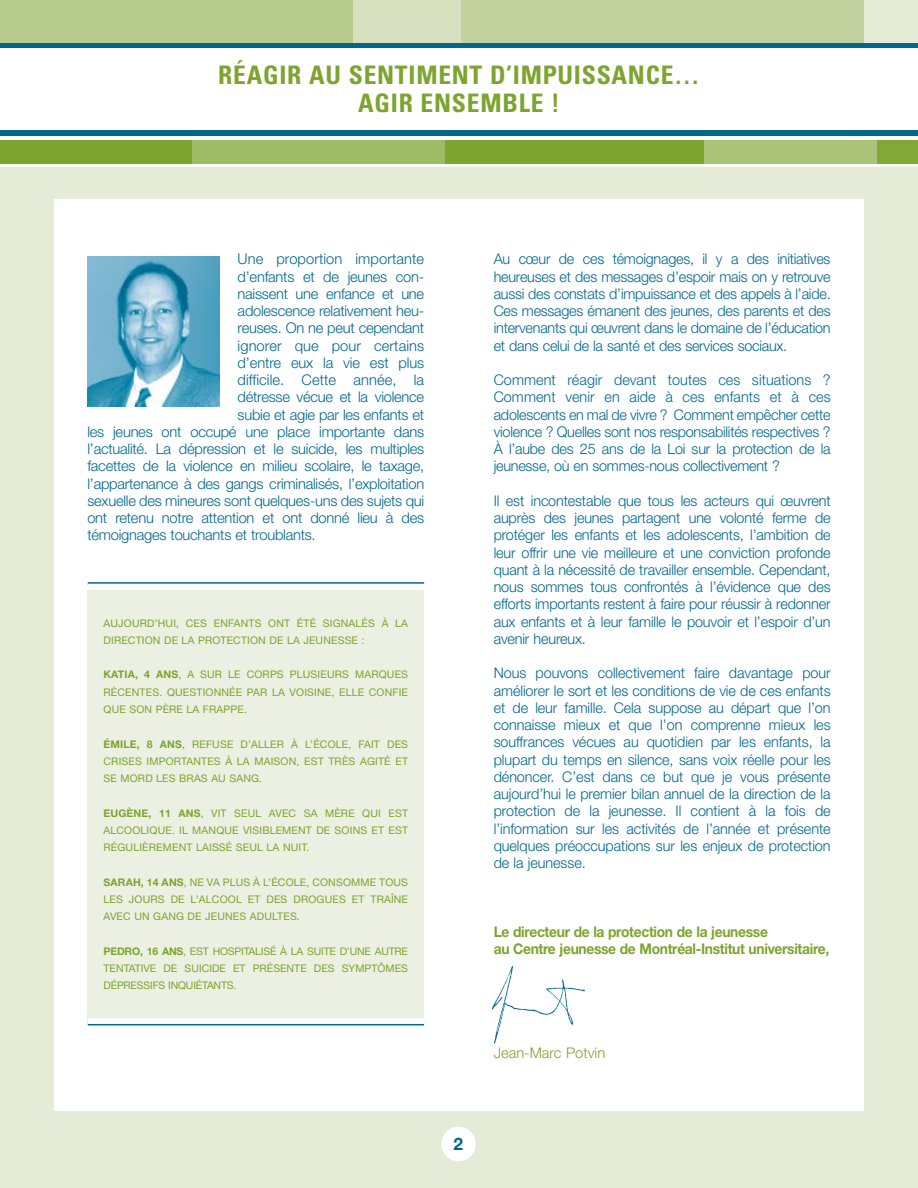
<style>
.page{position:relative;width:918px;height:1188px;background:#fff}
.page>*{position:absolute;margin:0;border:0;box-sizing:border-box;transform-origin:0 0}
.t1{font:700 condensed 25.5px/27.8px "Univers";letter-spacing:.03em;color:#7da42e;text-align:center}
.t2{font:700 17.25px "Helvetica Neue";color:#00678f}
.t3{font:300 14.7px/17.2px "Helvetica Neue";letter-spacing:-.015em;color:#00678f;text-align:justify}
.t4{font:700 14.7px/17.2px "Helvetica Neue";letter-spacing:-.02em;color:#7da42e;scale:.94 1}
.t5{font:300 14.7px "Helvetica Neue";letter-spacing:.005em;color:#00678f}
.t6{font:300 14.7px "Helvetica Neue";color:#7da42e}
.t7{font:10.5px/17.2px "Helvetica Neue";letter-spacing:.015em;color:#7da42e;text-align:justify}
.s1{font-weight:700}
</style>
<div class="page">
<div style="left:0;top:134px;width:192px;height:33px;background:#7da42e"></div>
<div style="left:0;top:166px;width:918px;height:1022px;background:#e4ebd6"></div>
<div style="left:704px;top:134px;width:174px;height:33px;background:#abc379"></div>
<div style="left:192px;top:134px;width:253px;height:33px;background:#9fbb65"></div>
<div style="left:445px;top:134px;width:259px;height:33px;background:#7da42e"></div>
<div style="left:878px;top:134px;width:40px;height:33px;background:#83a835"></div>
<div style="left:0;top:0;width:356px;height:57px;background:#b7cb8c"></div>
<div style="left:803px;top:0;width:115px;height:57px;background:#e4ebd6"></div>
<div style="left:455px;top:0;width:409px;height:57px;background:#c3d3a0"></div>
<div style="left:354px;top:0;width:107px;height:57px;background:#d7e1c0"></div>
<div style="left:0;top:45px;width:918px;height:95px;background:#fff"></div>
<div style="left:0;top:43px;width:918px;height:5px;background:#00678f"></div>
<div style="left:0;top:130px;width:918px;height:6px;background:#00678f"></div>
<div style="left:54px;top:199px;width:810px;height:912px;background:#fff"></div>
<hr style="left:0;top:164px;width:918px;height:3px;background:#fff">
<div style="left:441px;top:1127px;width:35px;height:34px;background:#fff;border-radius:50%"></div>
<div style="left:88px;top:590px;width:336px;height:432px;background:#ebf0e2"></div>
<img style="left:87px;top:256px;width:133px;height:150px">
<hr style="left:88px;top:582px;width:336px;height:3px;background:#00678f">
<div style="left:88px;top:584px;width:336px;height:6px;background:#fff"></div>
<hr style="left:88px;top:1022px;width:336px;height:3px;background:#00678f">
<div style="left:88px;top:1018px;width:336px;height:6px;background:#fff"></div>
<img style="left:492px;top:966px;width:93px;height:78px">
<h1 class="t1" style="left:218px;top:64px;width:483px">RÉAGIR AU SENTIMENT D’IMPUISSANCE…<br>AGIR ENSEMBLE !</h1>
<p class="t5" style="left:238px;top:254px;width:188px">Une proportion importante</p>
<p class="t3" style="left:238px;top:269px;width:188px">d’enfants et de jeunes con-</p>
<p class="t3" style="left:238px;top:286px;width:188px">naissent une enfance et une</p>
<p class="t3" style="left:238px;top:304px;width:188px">adolescence relativement heu-</p>
<p class="t3" style="left:238px;top:321px;width:188px">reuses. On ne peut cependant</p>
<p class="t5" style="left:238px;top:340px;width:188px">ignorer que pour certains</p>
<p class="t3" style="left:238px;top:355px;width:188px">d’entre eux la vie est plus</p>
<p class="t5" style="left:238px;top:375px;width:188px">difficile. Cette année, la</p>
<p class="t3" style="left:238px;top:390px;width:188px">détresse vécue et la violence</p>
<p class="t3" style="left:238px;top:407px;width:188px">subie et agie par les enfants et</p>
<p class="t3" style="left:87px;top:424px;width:338px">les jeunes ont occupé une place importante dans</p>
<p class="t3" style="left:87px;top:442px;width:338px">l’actualité. La dépression et le suicide, les multiples</p>
<p class="t3" style="left:87px;top:459px;width:338px">facettes de la violence en milieu scolaire, le taxage,</p>
<p class="t3" style="left:87px;top:476px;width:338px">l’appartenance à des gangs criminalisés, l’exploitation</p>
<p class="t3" style="left:87px;top:493px;width:338px">sexuelle des mineures sont quelques-uns des sujets qui</p>
<p class="t3" style="left:87px;top:511px;width:338px">ont retenu notre attention et ont donné lieu à des</p>
<p class="t3" style="left:87px;top:528px;width:230px">témoignages touchants et troublants.</p>
<p class="t7" style="left:104px;top:615px;width:306px">AUJOURD’HUI, CES ENFANTS ONT ÉTÉ SIGNALÉS À LA<br>DIRECTION DE LA PROTECTION DE LA JEUNESSE :</p>
<p class="t7" style="left:104px;top:667px;width:306px"><span class="s1">KATIA, 4 ANS</span>, A SUR LE CORPS PLUSIEURS MARQUES RÉCENTES. QUESTIONNÉE PAR LA VOISINE, ELLE CONFIE QUE SON PÈRE LA FRAPPE.</p>
<p class="t7" style="left:104px;top:736px;width:306px"><span class="s1">ÉMILE, 8 ANS</span>, REFUSE D’ALLER À L’ÉCOLE, FAIT DES CRISES IMPORTANTES À LA MAISON, EST TRÈS AGITÉ ET SE MORD LES BRAS AU SANG.</p>
<p class="t7" style="left:104px;top:805px;width:306px"><span class="s1">EUGÈNE, 11 ANS</span>, VIT SEUL AVEC SA MÈRE QUI EST ALCOOLIQUE. IL MANQUE VISIBLEMENT DE SOINS ET EST RÉGULIÈREMENT LAISSÉ SEUL LA NUIT.</p>
<p class="t7" style="left:104px;top:874px;width:306px"><span class="s1">SARAH, 14 ANS</span>, NE VA PLUS À L’ÉCOLE, CONSOMME TOUS LES JOURS DE L’ALCOOL ET DES DROGUES ET TRAÎNE AVEC UN GANG DE JEUNES ADULTES.</p>
<p class="t7" style="left:104px;top:943px;width:306px"><span class="s1">PEDRO, 16 ANS</span>, EST HOSPITALISÉ À LA SUITE D’UNE AUTRE TENTATIVE DE SUICIDE ET PRÉSENTE DES SYMPTÔMES DÉPRESSIFS INQUIÉTANTS.</p>
<p class="t3" style="left:494px;top:252px;width:338px">Au cœur de ces témoignages, il y a des initiatives heureuses et des messages d’espoir mais on y retrouve aussi des constats d’impuissance et des appels à l’aide.<br>Ces messages émanent des jeunes, des parents et des intervenants qui œuvrent dans le domaine de l’éducation et dans celui de la santé et des services sociaux.</p>
<p class="t3" style="left:494px;top:373px;width:338px">Comment réagir devant toutes ces situations ?<br>Comment venir en aide à ces enfants et à ces adolescents en mal de vivre ? Comment empêcher cette violence ? Quelles sont nos responsabilités respectives ?<br>À l’aube des 25 ans de la Loi sur la protection de la jeunesse, où en sommes-nous collectivement ?</p>
<p class="t3" style="left:494px;top:493px;width:338px">Il est incontestable que tous les acteurs qui œuvrent auprès des jeunes partagent une volonté ferme de protéger les enfants et les adolescents, l’ambition de leur offrir une vie meilleure et une conviction profonde quant à la nécessité de travailler ensemble. Cependant, nous sommes tous confrontés à l’évidence que des efforts importants restent à faire pour réussir à redonner aux enfants et à leur famille le pouvoir et l’espoir d’un avenir heureux.</p>
<p class="t3" style="left:494px;top:666px;width:338px">Nous pouvons collectivement faire davantage pour améliorer le sort et les conditions de vie de ces enfants et de leur famille. Cela suppose au départ que l’on connaisse mieux et que l’on comprenne mieux les souffrances vécues au quotidien par les enfants, la plupart du temps en silence, sans voix réelle pour les dénoncer. C’est dans ce but que je vous présente aujourd’hui le premier bilan annuel de la direction de la protection de la jeunesse. Il contient à la fois de l’information sur les activités de l’année et présente quelques préoccupations sur les enjeux de protection de la jeunesse.</p>
<p class="t4" style="left:494px;top:925px;width:358px">Le directeur de la protection de la jeunesse<br>au Centre jeunesse de Montréal-Institut universitaire,</p>
<p class="t6" style="left:494px;top:1047px;width:113px">Jean-Marc Potvin</p>
<p class="t2" style="left:453px;top:1137px;width:11px">2</p>
</div>
